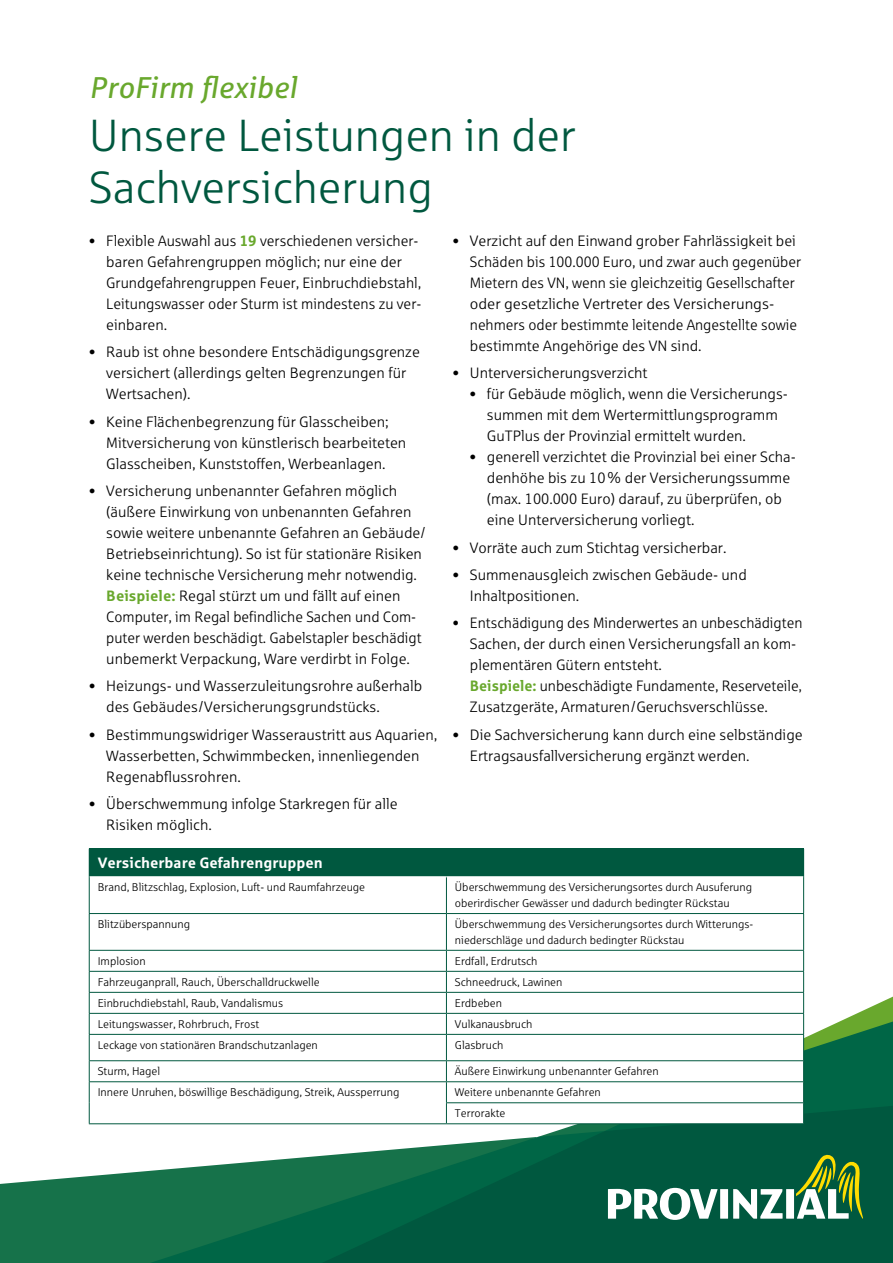
<style>
.page{position:relative;width:893px;height:1263px;background:#fff}
.page>*{position:absolute;margin:0;border:0;box-sizing:border-box;transform-origin:0 0}
.t1{font:45px/52.5px "Sparkasse Lt";color:#00583f}
.t2{font:italic 30px "Sparkasse Rg";color:#69a82d}
.t3{font:15px/21px "Sparkasse Lt";color:#000}
.t4{font:700 15px "Sparkasse Rg";color:#fff}
.t5{font:11.25px/15.8px "Sparkasse Lt";color:#000}
.s1{font-family:"Sparkasse Rg";font-weight:700;color:#69a82d}
</style>
<div class="page">
<svg style="left:0;top:1034px;width:893px;height:229px"></svg>
<div style="left:89px;top:849px;width:715px;height:28px;background:#00583f"></div>
<svg style="left:90px;top:878px;width:713px;height:245px"></svg>
<hr style="left:89px;top:848px;width:357px;height:1px;background:#00583f">
<hr style="left:446px;top:848px;width:358px;height:1px;background:#00583f">
<hr style="left:89px;top:877px;width:1px;height:36px;background:#00583f">
<hr style="left:446px;top:877px;width:1px;height:36px;background:#00583f">
<hr style="left:803px;top:877px;width:1px;height:36px;background:#00583f">
<hr style="left:89px;top:913px;width:357px;height:1px;background:#00583f">
<hr style="left:89px;top:914px;width:1px;height:36px;background:#00583f">
<hr style="left:446px;top:913px;width:358px;height:1px;background:#00583f">
<hr style="left:446px;top:914px;width:1px;height:36px;background:#00583f">
<hr style="left:803px;top:914px;width:1px;height:36px;background:#00583f">
<hr style="left:89px;top:950px;width:357px;height:1px;background:#00583f">
<hr style="left:446px;top:950px;width:358px;height:1px;background:#00583f">
<hr style="left:89px;top:971px;width:357px;height:1px;background:#00583f">
<hr style="left:446px;top:971px;width:358px;height:1px;background:#00583f">
<hr style="left:89px;top:992px;width:357px;height:1px;background:#00583f">
<hr style="left:446px;top:992px;width:358px;height:1px;background:#00583f">
<hr style="left:89px;top:1013px;width:357px;height:1px;background:#00583f">
<hr style="left:446px;top:1013px;width:358px;height:1px;background:#00583f">
<hr style="left:89px;top:1034px;width:357px;height:1px;background:#00583f">
<hr style="left:446px;top:1034px;width:358px;height:1px;background:#00583f">
<hr style="left:89px;top:1060px;width:357px;height:1px;background:#00583f">
<hr style="left:446px;top:1060px;width:358px;height:1px;background:#00583f">
<hr style="left:89px;top:1081px;width:357px;height:1px;background:#00583f">
<hr style="left:446px;top:1081px;width:358px;height:1px;background:#00583f">
<svg style="left:89px;top:951px;width:1px;height:172px"></svg>
<hr style="left:446px;top:1102px;width:358px;height:1px;background:#00583f">
<svg style="left:446px;top:951px;width:1px;height:172px"></svg>
<svg style="left:538px;top:951px;width:355px;height:269px"></svg>
<hr style="left:89px;top:1123px;width:357px;height:1px;background:#00583f">
<hr style="left:446px;top:1123px;width:358px;height:1px;background:#00583f">
<hr style="left:90px;top:876px;width:356px;height:1px;background:#fff">
<hr style="left:446px;top:876px;width:357px;height:1px;background:#fff">
<h2 class="t2" style="left:89px;top:69px;width:209px">ProFirm flexibel</h2>
<h1 class="t1" style="left:89px;top:108px;width:488px">Unsere Leistungen in der<br>Sachversicherung</h1>
<p class="t3" style="left:106px;top:230px;width:317px;text-indent:-17px">• Flexible Auswahl aus <span class="s1">19</span> verschiedenen versicher&shy;baren Gefahrengruppen möglich; nur eine der Grundgefahrengruppen Feuer, Einbruchdiebstahl, Leitungswasser oder Sturm ist mindestens zu ver&shy;einbaren.</p>
<p class="t3" style="left:106px;top:341px;width:315px;text-indent:-17px">• Raub ist ohne besondere Entschädigungsgrenze versichert (allerdings gelten Begrenzungen für<br>Wertsachen).</p>
<p class="t3" style="left:106px;top:411px;width:301px;text-indent:-17px">• Keine Flächenbegrenzung für Glasscheiben;<br>Mitversicherung von künstlerisch bearbeiteten<br>Glasscheiben, Kunststoffen, Werbeanlagen.</p>
<p class="t3" style="left:106px;top:480px;width:320px;text-indent:-17px">• Versicherung unbenannter Gefahren möglich (äußere Einwirkung von unbenannten Gefahren sowie weitere unbenannte Gefahren an Gebäude/ Betriebseinrichtung). So ist für stationäre Risiken keine technische Versicherung mehr notwendig.<br><span class="s1">Beispiele:</span> Regal stürzt um und fällt auf einen Computer, im Regal befindliche Sachen und Com&shy;puter werden beschädigt. Gabelstapler beschädigt unbemerkt Verpackung, Ware verdirbt in Folge.</p>
<p class="t3" style="left:106px;top:675px;width:317px;text-indent:-17px">• Heizungs- und Wasserzuleitungsrohre außerhalb des Gebäudes/Versicherungsgrundstücks.</p>
<p class="t3" style="left:106px;top:724px;width:332px;text-indent:-17px">• Bestimmungswidriger Wasseraustritt aus Aquarien,<br>Wasserbetten, Schwimmbecken, innenliegenden<br>Regenabflussrohren.</p>
<p class="t3" style="left:106px;top:793px;width:293px;text-indent:-17px">• Überschwemmung infolge Starkregen für alle<br>Risiken möglich.</p>
<p class="t3" style="left:470px;top:230px;width:333px;text-indent:-17px">• Verzicht auf den Einwand grober Fahrlässigkeit bei Schäden bis 100.000 Euro, und zwar auch gegenüber Mietern des VN, wenn sie gleichzeitig Gesellschafter oder gesetzliche Vertreter des Versicherungs&shy;nehmers oder bestimmte leitende Angestellte sowie bestimmte Angehörige des VN sind.</p>
<p class="t3" style="left:453px;top:362px;width:196px">• Unterversicherungsverzicht</p>
<p class="t3" style="left:487px;top:383px;width:303px;text-indent:-17px">• für Gebäude möglich, wenn die Versicherungs&shy;summen mit dem Wertermittlungsprogramm<br>GuTPlus der Provinzial ermittelt wurden.</p>
<p class="t3" style="left:487px;top:446px;width:311px;text-indent:-17px">• generell verzichtet die Provinzial bei einer Scha&shy;denhöhe bis zu 10 % der Versicherungssumme (max. 100.000 Euro) darauf, zu überprüfen, ob eine Unterversicherung vorliegt.</p>
<p class="t3" style="left:453px;top:537px;width:275px">• Vorräte auch zum Stichtag versicherbar.</p>
<p class="t3" style="left:470px;top:564px;width:278px;text-indent:-17px">• Summenausgleich zwischen Gebäude- und<br>Inhaltpositionen.</p>
<p class="t3" style="left:470px;top:612px;width:334px;text-indent:-17px">• Entschädigung des Minderwertes an unbeschädigten Sachen, der durch einen Versicherungsfall an kom&shy;plementären Gütern entsteht.<br><span class="s1">Beispiele:</span> unbeschädigte Fundamente, Reserveteile, Zusatzgeräte, Armaturen/Geruchsverschlüsse.</p>
<p class="t3" style="left:470px;top:724px;width:334px;text-indent:-17px">• Die Sachversicherung kann durch eine selbständige<br>Ertragsausfallversicherung ergänzt werden.</p>
<p class="t4" style="left:98px;top:853px;width:227px">Versicherbare Gefahrengruppen</p>
<p class="t5" style="left:98px;top:879px;width:269px">Brand, Blitzschlag, Explosion, Luft- und Raumfahrzeuge</p>
<p class="t5" style="left:455px;top:879px;width:299px">Überschwemmung des Versicherungsortes durch Ausuferung oberirdischer Gewässer und dadurch bedingter Rückstau</p>
<p class="t5" style="left:98px;top:916px;width:94px">Blitzüberspannung</p>
<p class="t5" style="left:455px;top:916px;width:300px">Überschwemmung des Versicherungsortes durch Witterungs&shy;niederschläge und dadurch bedingter Rückstau</p>
<p class="t5" style="left:98px;top:953px;width:50px">Implosion</p>
<p class="t5" style="left:455px;top:953px;width:84px">Erdfall, Erdrutsch</p>
<p class="t5" style="left:98px;top:974px;width:223px">Fahrzeuganprall, Rauch, Überschalldruckwelle</p>
<p class="t5" style="left:455px;top:974px;width:109px">Schneedruck, Lawinen</p>
<p class="t5" style="left:98px;top:995px;width:187px">Einbruchdiebstahl, Raub, Vandalismus</p>
<p class="t5" style="left:455px;top:995px;width:49px">Erdbeben</p>
<p class="t5" style="left:98px;top:1016px;width:163px">Leitungswasser, Rohrbruch, Frost</p>
<p class="t5" style="left:455px;top:1016px;width:79px">Vulkanausbruch</p>
<p class="t5" style="left:98px;top:1037px;width:222px">Leckage von stationären Brandschutzanlagen</p>
<p class="t5" style="left:455px;top:1037px;width:50px">Glasbruch</p>
<p class="t5" style="left:98px;top:1063px;width:64px">Sturm, Hagel</p>
<p class="t5" style="left:455px;top:1063px;width:205px">Äußere Einwirkung unbenannter Gefahren</p>
<p class="t5" style="left:98px;top:1084px;width:303px">Innere Unruhen, böswillige Beschädigung, Streik, Aussperrung</p>
<p class="t5" style="left:455px;top:1082px;width:147px;line-height:21px">Weitere unbenannte Gefahren<br>Terrorakte</p>
</div>
